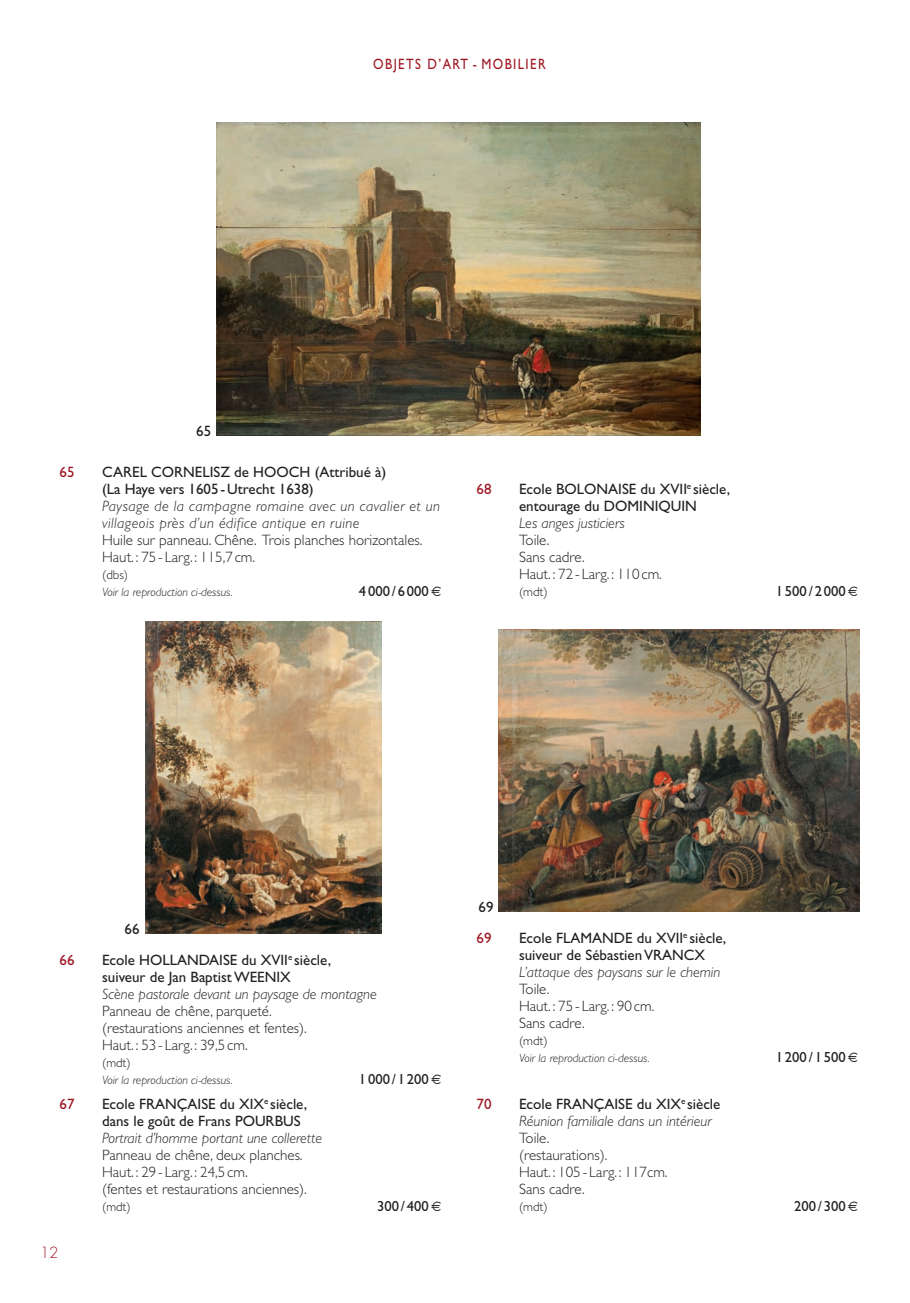
<style>
.page{position:relative;width:910px;height:1303px;background:#fff}
.page>*{position:absolute;margin:0;border:0;box-sizing:border-box;transform-origin:0 0}
.t1{font:300 15px/17px "Gill Sans";color:#231f20}
.t2{font:15px/17px "Gill Sans";color:#231f20}
.t3{font:italic 300 15px/17px "Gill Sans";color:#231f20}
.t4{font:italic 300 15px/17px "Gill Sans";letter-spacing:.03em;color:#231f20}
.t5{font:15px "Gill Sans";letter-spacing:.11em;color:#9e1825;scale:.85 1}
.t6{font:15px "Gill Sans";letter-spacing:.11em;color:#9e1825}
.t7{font:300 15px "Futura";color:#9e1825}
.t8{font:14.7px "Gill Sans";color:#231f20}
.t9{font:300 12.75px "Gill Sans";color:#231f20}
.t10{font:italic 300 12px "Gill Sans";color:#231f20}
.s1{font-weight:400;font-style:normal}
</style>
<div class="page">
<img style="left:499px;top:630px;width:360px;height:281px">
<img style="left:146px;top:621px;width:236px;height:312px">
<img style="left:217px;top:122px;width:483px;height:313px">
<p class="t2" style="left:196px;top:424px;width:16px">65</p>
<p class="t5" style="left:373px;top:59px;width:204px">OBJETS D’ART - MOBILIER</p>
<p class="t6" style="left:60px;top:467px;width:16px">65</p>
<p class="t2" style="left:102px;top:465px;width:286px">CAREL CORNELISZ de HOOCH (Attribué à) (La Haye vers 1605-Utrecht 1638)</p>
<p class="t4" style="left:102px;top:499px;width:339px">Paysage de la campagne romaine avec un cavalier et un villageois près d’un édifice antique en ruine</p>
<p class="t1" style="left:102px;top:533px;width:322px">Huile sur panneau. Chêne. Trois planches horizontales.<br>Haut.: 75 - Larg.: 115,7 cm.</p>
<p class="t9" style="left:102px;top:570px;width:27px">(dbs)</p>
<p class="t10" style="left:102px;top:587px;width:132px">Voir la reproduction ci-dessus.</p>
<p class="t8" style="left:359px;top:585px;width:71px">4000 / 6000</p>
<p class="t6" style="left:476px;top:483px;width:16px">68</p>
<p class="t2" style="left:519px;top:482px;width:212px">Ecole BOLONAISE du XVII<sup>e</sup> siècle, entourage du DOMINIQUIN</p>
<p class="t3" style="left:519px;top:516px;width:107px">Les anges justiciers</p>
<p class="t1" style="left:519px;top:533px;width:144px">Toile.<br>Sans cadre.<br>Haut. : 72 - Larg.: 110 cm.</p>
<p class="t9" style="left:519px;top:587px;width:30px">(mdt)</p>
<p class="t8" style="left:775px;top:585px;width:71px">1500 / 2000</p>
<p class="t2" style="left:125px;top:921px;width:16px">66</p>
<p class="t6" style="left:60px;top:954px;width:16px">66</p>
<p class="t2" style="left:102px;top:953px;width:230px">Ecole HOLLANDAISE du XVII<sup>e</sup> siècle, suiveur de Jan Baptist WEENIX</p>
<p class="t3" style="left:102px;top:987px;width:276px">Scène pastorale devant un paysage de montagne</p>
<p class="t1" style="left:102px;top:1004px;width:206px">Panneau de chêne, parqueté. (restaurations anciennes et fentes).<br>Haut.: 53 - Larg.: 39,5 cm.</p>
<p class="t9" style="left:102px;top:1058px;width:30px">(mdt)</p>
<p class="t10" style="left:102px;top:1075px;width:132px">Voir la reproduction ci-dessus.</p>
<p class="t8" style="left:359px;top:1073px;width:71px">1000 / 1200</p>
<p class="t6" style="left:60px;top:1099px;width:16px">67</p>
<p class="t2" style="left:102px;top:1097px;width:206px">Ecole FRANÇAISE du XIX<sup>e</sup> siècle, dans le goût de Frans POURBUS</p>
<p class="t3" style="left:102px;top:1131px;width:221px">Portrait d’homme portant une collerette</p>
<p class="t1" style="left:102px;top:1148px;width:206px">Panneau de chêne, deux planches.<br>Haut. : 29 - Larg.: 24,5cm.<br>(fentes et restaurations anciennes).</p>
<p class="t9" style="left:102px;top:1202px;width:30px">(mdt)</p>
<p class="t8" style="left:377px;top:1200px;width:53px">300 / 400</p>
<p class="t7" style="left:40px;top:1245px;width:20px">12</p>
<p class="t2" style="left:478px;top:899px;width:16px">69</p>
<p class="t6" style="left:476px;top:933px;width:16px">69</p>
<p class="t2" style="left:519px;top:931px;width:209px">Ecole FLAMANDE du XVII<sup>e</sup> siècle, suiveur de Sébastien VRANCX</p>
<p class="t3" style="left:519px;top:965px;width:203px">L’attaque des paysans sur le chemin</p>
<p class="t1" style="left:519px;top:982px;width:137px">Toile.<br>Haut. : 75 - Larg.: 90 cm.<br>Sans cadre.</p>
<p class="t9" style="left:519px;top:1036px;width:30px">(mdt)</p>
<p class="t10" style="left:519px;top:1053px;width:132px">Voir la reproduction ci-dessus.</p>
<p class="t8" style="left:775px;top:1052px;width:71px">1200 / 1500</p>
<p class="t6" style="left:476px;top:1098px;width:16px">70</p>
<p class="t3" style="left:519px;top:1096px;width:203px"><span class="s1">Ecole FRANÇAISE du XIX</span><sup>e</sup> <span class="s1">siècle<br></span>Réunion familiale dans un intérieur</p>
<p class="t1" style="left:519px;top:1130px;width:150px">Toile.<br>(restaurations).<br>Haut. : 105 - Larg.: 117cm.<br>Sans cadre.</p>
<p class="t9" style="left:519px;top:1201px;width:30px">(mdt)</p>
<p class="t8" style="left:794px;top:1200px;width:53px">200 / 300</p>
</div>
